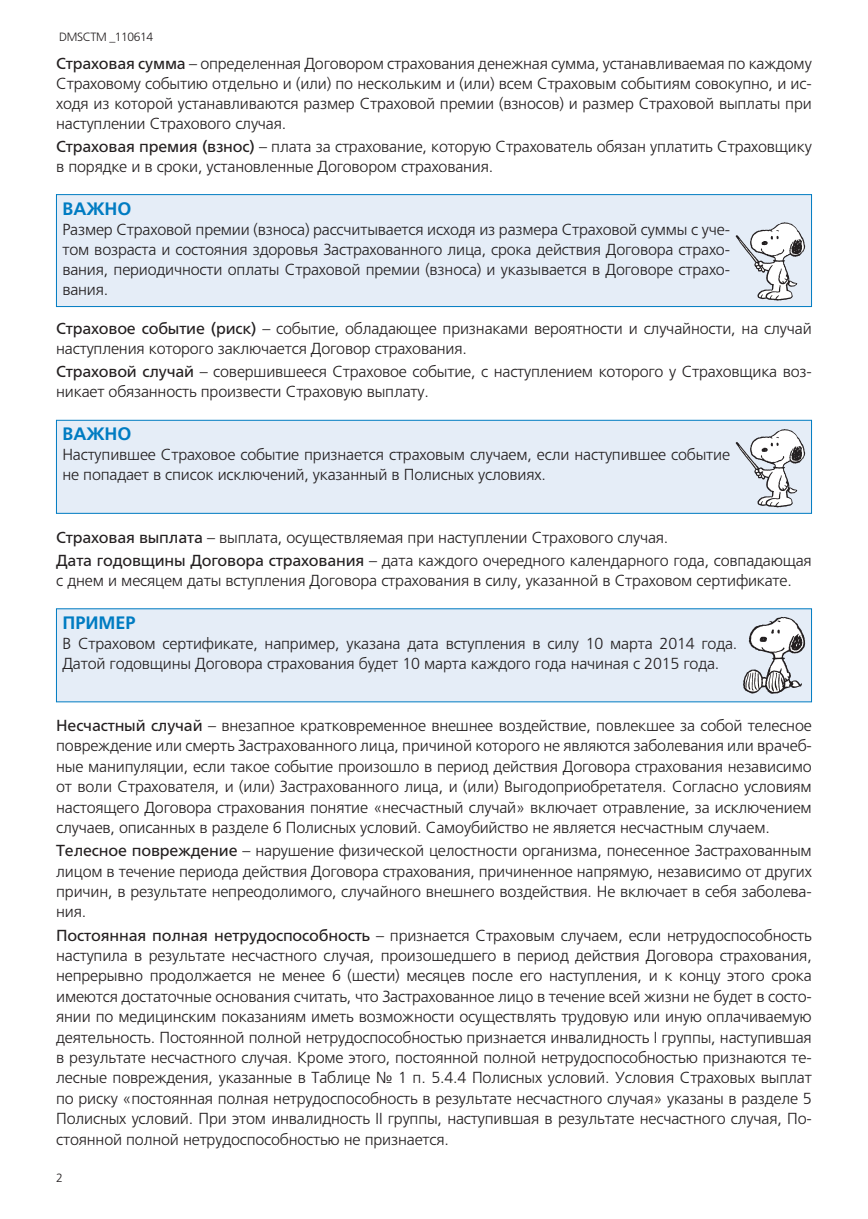
<style>
.page{position:relative;width:868px;height:1219px;background:#fff}
.page>*{position:absolute;margin:0;border:0;box-sizing:border-box;transform-origin:0 0}
.t1{font:700 18px "Frutiger LTCYR";color:#007cc2}
.t2{font:300 16px/20.4px "Frutiger LTCYR";letter-spacing:-.01em;color:#231f20}
.t3{font:300 12px "Frutiger LTCYR";letter-spacing:-.03em;color:#231f20}
.s1{font-weight:400}
</style>
<div class="page">
<div style="left:56px;top:195px;width:755px;height:112px;background:#e5edf7"></div>
<div style="left:56px;top:194px;width:755px;height:113px;border:1px solid #007cc2"></div>
<svg style="left:735px;top:222px;width:70px;height:79px"></svg>
<div style="left:56px;top:420px;width:755px;height:93px;background:#e5edf7"></div>
<div style="left:56px;top:420px;width:755px;height:94px;border:1px solid #007cc2"></div>
<svg style="left:735px;top:429px;width:70px;height:78px"></svg>
<div style="left:56px;top:609px;width:755px;height:93px;background:#e5edf7"></div>
<svg style="left:743px;top:616px;width:62px;height:78px"></svg>
<p class="t3" style="left:59px;top:32px;width:96px">DMSСTM _110614</p>
<p class="t2" style="left:56px;top:54px;width:757px;text-align:justify"><span class="s1">Страховая сумма</span> – определенная Договором страхования денежная сумма, устанавливаемая по каждому Страховому событию отдельно и (или) по нескольким и (или) всем Страховым событиям совокупно, и ис&shy;ходя из которой устанавливаются размер Страховой премии (взносов) и размер Страховой выплаты при наступлении Страхового случая.</p>
<p class="t2" style="left:56px;top:137px;width:757px"><span class="s1">Страховая премия (взнос)</span> – плата за страхование, которую Страхователь обязан уплатить Страховщику в порядке и в сроки, установленные Договором страхования.</p>
<p class="t1" style="left:62px;top:201px;width:71px">ВАЖНО</p>
<p class="t2" style="left:62px;top:220px;width:669px;text-align:justify">Размер Страховой премии (взноса) рассчитывается исходя из размера Страховой суммы с уче&shy;том возраста и состояния здоровья Застрахованного лица, срока действия Договора страхо&shy;вания, периодичности оплаты Страховой премии (взноса) и указывается в Договоре страхо&shy;вания.</p>
<p class="t2" style="left:56px;top:320px;width:757px"><span class="s1">Страховое событие (риск)</span> – событие, обладающее признаками вероятности и случайности, на случай наступления которого заключается Договор страхования.</p>
<p class="t2" style="left:56px;top:363px;width:757px"><span class="s1">Страховой случай</span> – совершившееся Страховое событие, с наступлением которого у Страховщика воз&shy;никает обязанность произвести Страховую выплату.</p>
<p class="t1" style="left:62px;top:427px;width:71px">ВАЖНО</p>
<p class="t2" style="left:62px;top:446px;width:669px">Наступившее Cтраховое событие признается страховым случаем, если наступившее событие не попадает в список исключений, указанный в Полисных условиях.</p>
<p class="t2" style="left:56px;top:527px;width:757px;line-height:22.8px"><span class="s1">Страховая выплата</span> – выплата, осуществляемая при наступлении Страхового случая.<br><span class="s1">Дата годовщины Договора страхования</span> – дата каждого очередного календарного года, совпадающая</p>
<p class="t2" style="left:56px;top:571px;width:737px">с днем и месяцем даты вступления Договора страхования в силу, указанной в Страховом сертификате.</p>
<p class="t1" style="left:62px;top:615px;width:75px">ПРИМЕР</p>
<p class="t2" style="left:62px;top:634px;width:676px">В Страховом сертификате, например, указана дата вступления в силу 10 марта 2014 года.<br>Датой годовщины Договора страхования будет 10 марта каждого года начиная с 2015 года.</p>
<p class="t2" style="left:56px;top:716px;width:757px;text-align:justify"><span class="s1">Несчастный случай</span> – внезапное кратковременное внешнее воздействие, повлекшее за собой телесное повреждение или смерть Застрахованного лица, причиной которого не являются заболевания или врачеб&shy;ные манипуляции, если такое событие произошло в период действия Договора страхования независимо от воли Страхователя, и (или) Застрахованного лица, и (или) Выгодоприобретателя. Согласно условиям настоящего Договора страхования понятие «несчастный случай» включает отравление, за исключением случаев, описанных в разделе 6 Полисных условий. Самоубийство не является несчастным случаем.</p>
<p class="t2" style="left:56px;top:842px;width:757px;text-align:justify"><span class="s1">Телесное повреждение</span> – нарушение физической целостности организма, понесенное Застрахованным лицом в течение периода действия Договора страхования, причиненное напрямую, независимо от других причин, в результате непреодолимого, случайного внешнего воздействия. Не включает в себя заболева&shy;ния.</p>
<p class="t2" style="left:56px;top:926px;width:757px;text-align:justify"><span class="s1">Постоянная полная нетрудоспособность</span> – признается Страховым случаем, если нетрудоспособность наступила в результате несчастного случая, произошедшего в период действия Договора страхования, непрерывно продолжается не менее 6 (шести) месяцев после его наступления, и к концу этого срока имеются достаточные основания считать, что Застрахованное лицо в течение всей жизни не будет в состо&shy;янии по медицинским показаниям иметь возможности осуществлять трудовую или иную оплачиваемую деятельность. Постоянной полной нетрудоспособностью признается инвалидность I группы, наступившая в результате несчастного случая. Кроме этого, постоянной полной нетрудоспособностью признаются те&shy;лесные повреждения, указанные в Таблице № 1 п. 5.4.4 Полисных условий. Условия Страховых выплат по риску «постоянная полная нетрудоспособность в результате несчастного случая» указаны в разделе 5<br>Полисных условий. При этом инвалидность II группы, наступившая в результате несчастного случая, По&shy;стоянной полной нетрудоспособностью не признается.</p>
<p class="t3" style="left:56px;top:1173px;width:8px">2</p>
</div>
